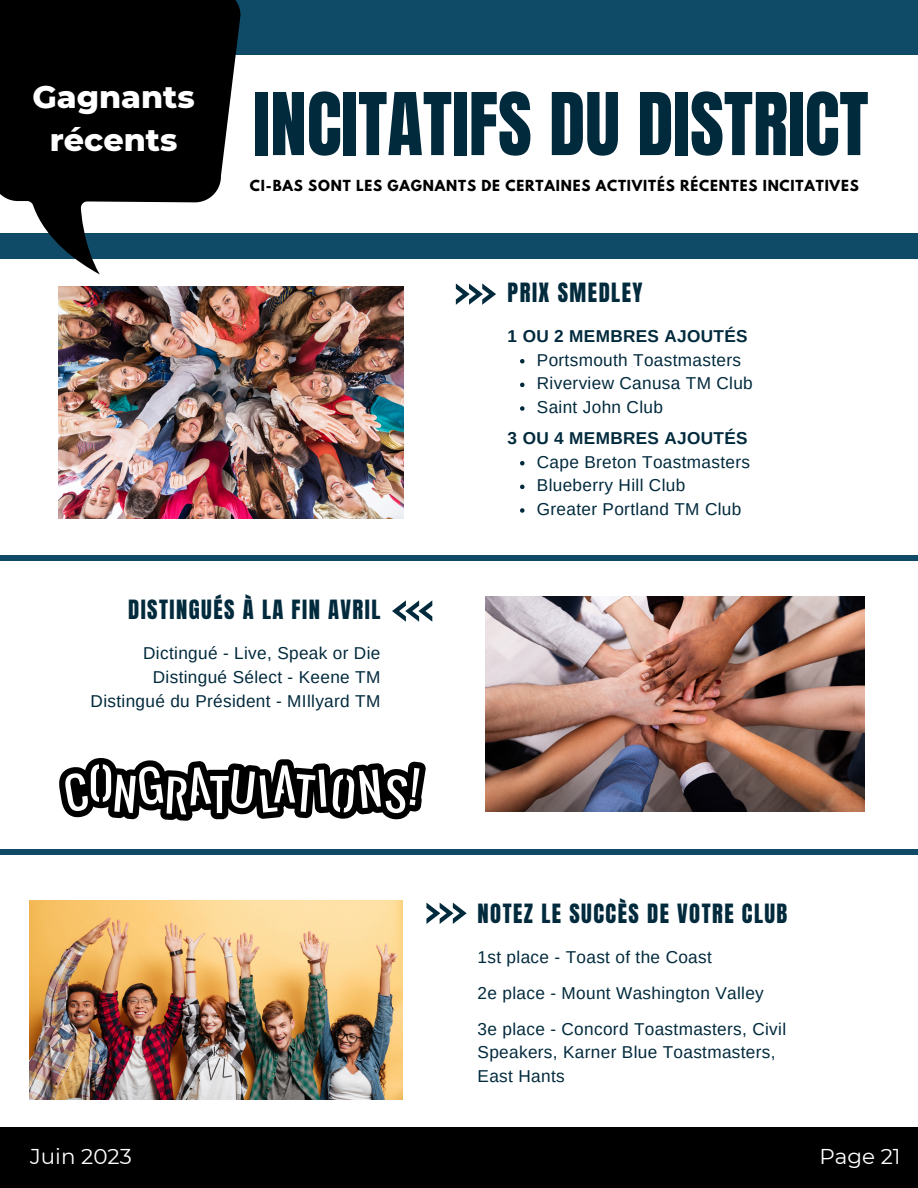
<style>
.page{position:relative;width:918px;height:1188px;background:#fff}
.page>*{position:absolute;margin:0;border:0;box-sizing:border-box;transform-origin:0 0}
.t1{font:73.5px "Anton";color:#022a3d}
.t2{font:800 31.65px/43.3px "Montserrat";color:#fff;text-align:center}
.t3{font:22.5px "Anton";letter-spacing:.065em;color:#022a3d}
.t4{font:21.45px "Montserrat";color:#fff}
.t5{font:17.25px/23.7px "Arimo";letter-spacing:.02em;color:#022a3d}
.t6{font:700 17.25px "Arimo";letter-spacing:.02em;color:#022a3d}
.t7{font:700 13.5px "League Spartan";letter-spacing:.06em;color:#000}
</style>
<div class="page">
<div style="left:0;top:233px;width:918px;height:26px;background:#0f4a66"></div>
<svg style="left:456px;top:283px;width:40px;height:22px"></svg>
<img style="left:59px;top:286px;width:344px;height:232px">
<svg style="left:426px;top:903px;width:41px;height:21px"></svg>
<img style="left:29px;top:900px;width:374px;height:200px">
<div style="left:0;top:555px;width:918px;height:6px;background:#0f4a66"></div>
<div style="left:0;top:849px;width:918px;height:6px;background:#0f4a66"></div>
<img style="left:486px;top:597px;width:379px;height:214px">
<svg style="left:392px;top:600px;width:40px;height:22px"></svg>
<div style="left:0;top:0;width:918px;height:55px;background:#0f4a66"></div>
<svg style="left:0;top:0;width:240px;height:274px;fill:#000"></svg>
<svg style="left:59px;top:758px;width:367px;height:63px"></svg>
<svg style="left:520px;top:461px;width:5px;height:4px"></svg>
<svg style="left:520px;top:485px;width:5px;height:4px"></svg>
<svg style="left:520px;top:508px;width:5px;height:5px"></svg>
<svg style="left:520px;top:359px;width:5px;height:5px"></svg>
<svg style="left:520px;top:383px;width:5px;height:4px"></svg>
<svg style="left:520px;top:406px;width:5px;height:5px"></svg>
<div style="left:0;top:1127px;width:918px;height:61px;background:#000"></div>
<p class="t2" style="left:32px;top:75px;width:164px">Gagnants récents</p>
<p class="t1" style="left:254px;top:71px;width:617px">INCITATIFS DU DISTRICT</p>
<p class="t7" style="left:250px;top:178px;width:610px">CI-BAS SONT LES GAGNANTS DE CERTAINES ACTIVITÉS RÉCENTES INCITATIVES</p>
<p class="t3" style="left:508px;top:277px;width:136px">PRIX SMEDLEY</p>
<p class="t6" style="left:508px;top:327px;width:242px">1 OU 2 MEMBRES AJOUTÉS</p>
<p class="t5" style="left:537px;top:348px;width:206px">Portsmouth Toastmasters</p>
<p class="t5" style="left:537px;top:372px;width:217px">Riverview Canusa TM Club</p>
<p class="t5" style="left:537px;top:395px;width:128px">Saint John Club</p>
<p class="t6" style="left:508px;top:429px;width:242px">3 OU 4 MEMBRES AJOUTÉS</p>
<p class="t3" style="left:128px;top:593px;width:254px">DISTINGUÉS À LA FIN AVRIL</p>
<p class="t5" style="left:143px;top:642px;width:239px">Dictingué - Live, Speak or Die</p>
<p class="t5" style="left:153px;top:665px;width:229px">Distingué Sélect - Keene TM</p>
<p class="t5" style="left:91px;top:689px;width:291px">Distingué du Président - MIllyard TM</p>
<p class="t5" style="left:537px;top:450px;width:215px">Cape Breton Toastmasters</p>
<p class="t5" style="left:537px;top:474px;width:150px">Blueberry Hill Club</p>
<p class="t5" style="left:537px;top:497px;width:206px">Greater Portland TM Club</p>
<p class="t3" style="left:478px;top:898px;width:311px">NOTEZ LE SUCCÈS DE VOTRE CLUB</p>
<p class="t5" style="left:478px;top:945px;width:236px">1st place - Toast of the Coast</p>
<p class="t5" style="left:478px;top:981px;width:288px">2e place - Mount Washington Valley</p>
<p class="t5" style="left:478px;top:1017px;width:310px">3e place - Concord Toastmasters, Civil<br>Speakers, Karner Blue Toastmasters,<br>East Hants</p>
<p class="t4" style="left:30px;top:1143px;width:103px">Juin 2023</p>
<p class="t4" style="left:819px;top:1143px;width:83px">Page 21</p>
</div>
